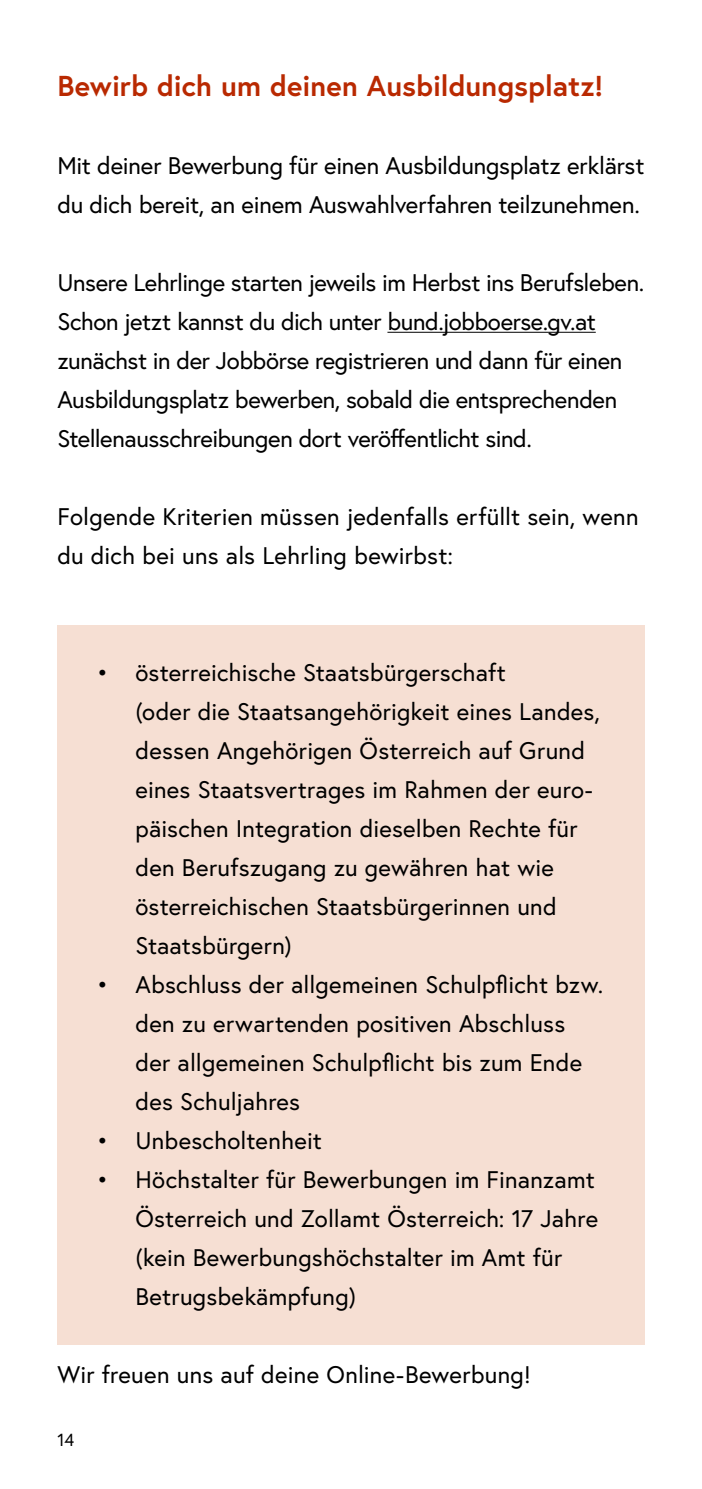
<style>
.page{position:relative;width:702px;height:1489px;background:#fff}
.page>*{position:absolute;margin:0;border:0;box-sizing:border-box;transform-origin:0 0}
.h2_ohne_Nummerierung{font:700 28.75px "Europa Austria";color:#b92901}
.t1{font:24px/39px "Europa Austria";letter-spacing:.005em;color:#000}
.t2{font:24px/39px "Europa Austria";letter-spacing:-.02em;color:#000}
.t3{font:17.5px "Europa Austria";color:#000}
</style>
<div class="page">
<div style="left:57px;top:624px;width:587px;height:720px;background:#f6dfd3"></div>
<hr style="left:387px;top:332px;width:208px;height:1px;background:#000">
<h2 class="h2_ohne_Nummerierung" style="left:57px;top:67px;width:547px">Bewirb dich um deinen Ausbildungsplatz!</h2>
<p class="t1" style="left:57px;top:146px;width:588px">Mit deiner Bewerbung für einen Ausbildungsplatz erklärst du dich bereit, an einem Auswahlverfahren teilzunehmen.</p>
<p class="t2" style="left:57px;top:263px;width:588px">Unsere Lehrlinge starten jeweils im Herbst ins Berufsleben.<br>Schon jetzt kannst du dich unter bund.jobboerse.gv.at zunächst in der Jobbörse registrieren und dann für einen Ausbildungsplatz bewerben, sobald die entsprechenden Stellenausschreibungen dort veröffentlicht sind.</p>
<p class="t1" style="left:57px;top:497px;width:582px">Folgende Kriterien müssen jedenfalls erfüllt sein, wenn du dich bei uns als Lehrling bewirbst:</p>
<p class="t1" style="left:135px;top:653px;width:466px;text-indent:-39px">• österreichische Staatsbürgerschaft<br>(oder die Staatsangehörigkeit eines Landes, dessen Angehörigen Österreich auf Grund eines Staatsvertrages im Rahmen der euro&shy;päischen Integration dieselben Rechte für den Berufszugang zu gewähren hat wie österreichischen Staatsbürgerinnen und Staatsbürgern)</p>
<p class="t1" style="left:135px;top:965px;width:469px;text-indent:-39px">• Abschluss der allgemeinen Schulpflicht bzw. den zu erwartenden positiven Abschluss der allgemeinen Schulpflicht bis zum Ende des Schuljahres</p>
<p class="t1" style="left:96px;top:1120px;width:227px">• Unbescholtenheit</p>
<p class="t1" style="left:135px;top:1159px;width:464px;text-indent:-39px">• Höchstalter für Bewerbungen im Finanzamt Österreich und Zollamt Österreich: 17 Jahre (kein Bewerbungshöchstalter im Amt für Betrugsbekämpfung)</p>
<p class="t1" style="left:57px;top:1354px;width:474px">Wir freuen uns auf deine Online-Bewerbung!</p>
<p class="t3" style="left:57px;top:1428px;width:18px">14</p>
</div>
